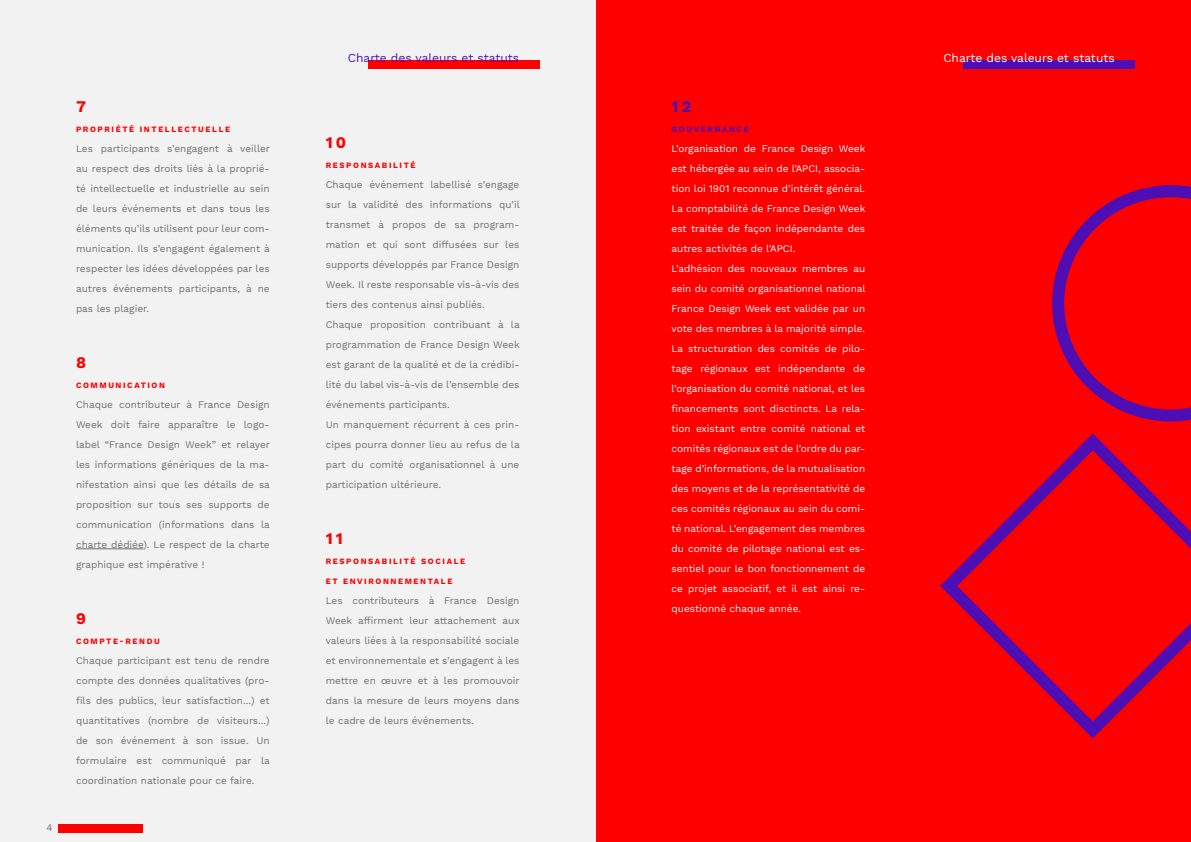
<style>
.page{position:relative;width:1191px;height:842px;background:#fff}
.page>*{position:absolute;margin:0;border:0;box-sizing:border-box;transform-origin:0 0}
.t1{font:700 16px "Work Sans";color:#f00}
.t2{font:700 16px "Work Sans";color:#4d0fb5}
.t3{font:12px "Work Sans";color:#fff}
.t4{font:12px "Work Sans";color:#4d0fb5}
.t5{font:10px/20px "Work Sans";color:#6f6f6f;text-align:justify}
.t6{font:10px/20px "Work Sans";color:#fff}
.t7{font:700 8px "Work Sans";letter-spacing:.2em;color:#f00}
.t8{font:700 8px "Work Sans";letter-spacing:.2em;color:#4d0fb5}
</style>
<div class="page">
<div style="left:595px;top:0;width:596px;height:842px;background:#f00"></div>
<div style="left:0;top:0;width:595px;height:842px;background:#f2f2f2"></div>
<hr style="left:76px;top:549px;width:67px;height:1px;background:#6f6f6f">
<div style="left:963px;top:60px;width:172px;height:8px;background:#4d0fb5"></div>
<svg style="left:1052px;top:185px;width:139px;height:236px"></svg>
<svg style="left:940px;top:433px;width:251px;height:306px"></svg>
<div style="left:368px;top:60px;width:171px;height:8px;background:#f00"></div>
<div style="left:58px;top:824px;width:85px;height:8px;background:#f00"></div>
<p class="t5" style="left:46px;top:818px;width:8px">4</p>
<h1 class="t1" style="left:76px;top:97px;width:11px">7</h1>
<p class="t7" style="left:76px;top:125px;width:156px">PROPRIÉTÉ INTELLECTUELLE</p>
<p class="t5" style="left:76px;top:139px;width:195px">Les participants s’engagent à veiller au respect des droits liés à la proprié&shy;té intellectuelle et industrielle au sein de leurs événements et dans tous les éléments qu’ils utilisent pour leur com&shy;munication. Ils s’engagent également à respecter les idées développées par les autres événements participants, à ne pas les plagier.</p>
<h1 class="t1" style="left:76px;top:353px;width:12px">8</h1>
<p class="t7" style="left:76px;top:381px;width:91px">COMMUNICATION</p>
<p class="t5" style="left:76px;top:395px;width:195px">Chaque contributeur à France Design Week doit faire apparaître le logo&shy;label “France Design Week” et relayer les informations génériques de la ma&shy;nifestation ainsi que les détails de sa proposition sur tous ses supports de communication (informations dans la charte dédiée). Le respect de la charte graphique est impérative !</p>
<h1 class="t1" style="left:76px;top:609px;width:11px">9</h1>
<p class="t7" style="left:76px;top:637px;width:85px">COMPTE-RENDU</p>
<p class="t5" style="left:76px;top:651px;width:195px">Chaque participant est tenu de rendre compte des données qualitatives (pro&shy;fils des publics, leur satisfaction...) et quantitatives (nombre de visiteurs...) de son événement à son issue. Un formulaire est communiqué par la coordination nationale pour ce faire.</p>
<p class="t4" style="left:348px;top:51px;width:173px">Charte des valeurs et statuts</p>
<h1 class="t1" style="left:326px;top:133px;width:22px">10</h1>
<p class="t7" style="left:326px;top:161px;width:91px">RESPONSABILITÉ</p>
<p class="t5" style="left:326px;top:175px;width:195px;text-align:left">Chaque événement labellisé s’engage sur la validité des informations qu’il transmet à propos de sa program&shy;mation et qui sont diffusées sur les supports développés par France Design Week. Il reste responsable vis-à-vis des tiers des contenus ainsi publiés.<br>Chaque proposition contribuant à la programmation de France Design Week est garant de la qualité et de la crédibi&shy;lité du label vis-à-vis de l’ensemble des événements participants.<br>Un manquement récurrent à ces prin&shy;cipes pourra donner lieu au refus de la part du comité organisationnel à une participation ultérieure.</p>
<h1 class="t1" style="left:326px;top:529px;width:19px">11</h1>
<p class="t7" style="left:326px;top:557px;width:141px">RESPONSABILITÉ SOCIALE</p>
<p class="t7" style="left:326px;top:577px;width:128px">ET ENVIRONNEMENTALE</p>
<p class="t5" style="left:326px;top:591px;width:195px">Les contributeurs à France Design Week affirment leur attachement aux valeurs liées à la responsabilité sociale et environnementale et s’engagent à les mettre en œuvre et à les promouvoir dans la mesure de leurs moyens dans le cadre de leurs événements.</p>
<h1 class="t2" style="left:671px;top:97px;width:21px">12</h1>
<p class="t8" style="left:671px;top:125px;width:79px">GOUVERNANCE</p>
<p class="t6" style="left:671px;top:139px;width:195px">L’organisation de France Design Week est hébergée au sein de l’APCI, associa&shy;tion loi 1901 reconnue d’intérêt général.<br>La comptabilité de France Design Week est traitée de façon indépendante des autres activités de l’APCI.<br>L’adhésion des nouveaux membres au sein du comité organisationnel national France Design Week est validée par un vote des membres à la majorité simple.<br>La structuration des comités de pilo&shy;tage régionaux est indépendante de l’organisation du comité national, et les financements sont disctincts. La rela&shy;tion existant entre comité national et comités régionaux est de l’ordre du par&shy;tage d’informations, de la mutualisation des moyens et de la représentativité de ces comités régionaux au sein du comi&shy;té national. L’engagement des membres du comité de pilotage national est es&shy;sentiel pour le bon fonctionnement de ce projet associatif, et il est ainsi re&shy;questionné chaque année.</p>
<p class="t3" style="left:943px;top:51px;width:173px">Charte des valeurs et statuts</p>
</div>
